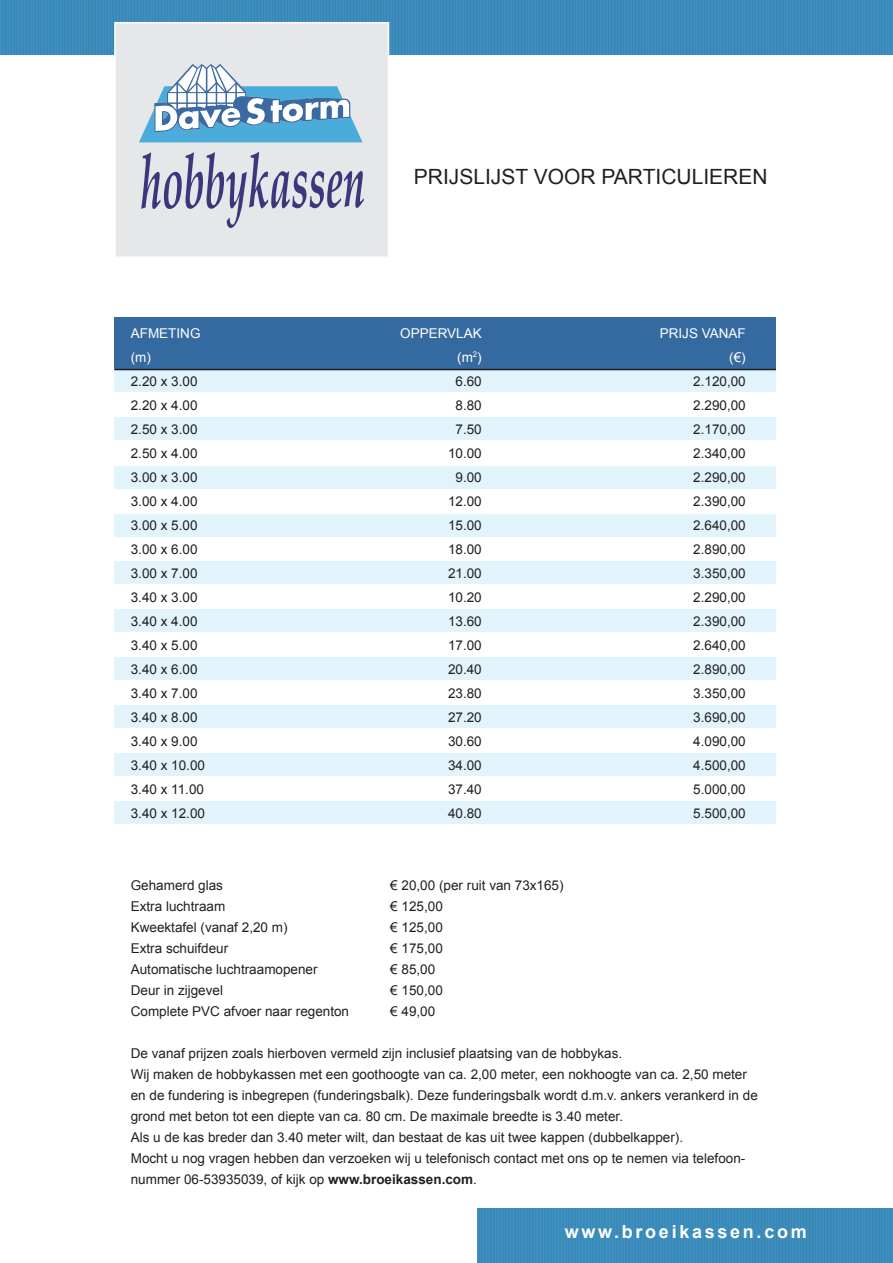
<style>
.page{position:relative;width:893px;height:1263px;background:#fff}
.page>*{position:absolute;margin:0;border:0;box-sizing:border-box;transform-origin:0 0}
.t1{font:21px "Arial";color:#231f20}
.t2{font:700 18px "Arial";letter-spacing:.15em;color:#fff}
.prijzen{font:13.5px/21px "Arial";color:#231f20}
.t3{font:13.5px "Arial";color:#fff}
.s1{font-weight:700}
</style>
<div class="page">
<img style="left:0;top:0;width:893px;height:54px">
<div style="left:114px;top:22px;width:275px;height:236px;background:#e6e7e9;border:2px solid #fff"></div>
<svg style="left:139px;top:64px;width:224px;height:78px"></svg>
<svg style="left:141px;top:152px;width:223px;height:76px"></svg>
<div style="left:114px;top:317px;width:662px;height:52px;background:#356aa1"></div>
<div style="left:114px;top:418px;width:662px;height:22px;background:#e1f4fc"></div>
<div style="left:114px;top:466px;width:662px;height:22px;background:#e1f4fc"></div>
<div style="left:114px;top:514px;width:662px;height:23px;background:#e1f4fc"></div>
<div style="left:114px;top:561px;width:662px;height:23px;background:#e1f4fc"></div>
<div style="left:114px;top:609px;width:662px;height:23px;background:#e1f4fc"></div>
<div style="left:114px;top:657px;width:662px;height:23px;background:#e1f4fc"></div>
<div style="left:114px;top:705px;width:662px;height:23px;background:#e1f4fc"></div>
<div style="left:114px;top:753px;width:662px;height:23px;background:#e1f4fc"></div>
<div style="left:114px;top:802px;width:662px;height:22px;background:#e1f4fc"></div>
<div style="left:114px;top:369px;width:662px;height:23px;background:#e1f4fc"></div>
<hr style="left:114px;top:369px;width:662px;height:1px;background:#231f20">
<img style="left:477px;top:1209px;width:416px;height:54px">
<p class="t1" style="left:414px;top:163px;width:355px">PRIJSLIJST VOOR PARTICULIEREN</p>
<p class="t3" style="left:131px;top:324px;width:71px">AFMETING</p>
<p class="t3" style="left:400px;top:324px;width:83px">OPPERVLAK</p>
<p class="t3" style="left:660px;top:324px;width:88px">PRIJS VANAF</p>
<p class="t3" style="left:131px;top:348px;width:22px">(m)</p>
<p class="t3" style="left:457px;top:348px;width:26px">(m<sup>2</sup>)</p>
<p class="t3" style="left:729px;top:348px;width:18px">(€)</p>
<p class="prijzen" style="left:131px;top:370px;width:68px">2.20 x 3.00</p>
<p class="prijzen" style="left:455px;top:370px;width:28px">6.60</p>
<p class="prijzen" style="left:693px;top:370px;width:54px">2.120,00</p>
<p class="prijzen" style="left:131px;top:394px;width:68px">2.20 x 4.00</p>
<p class="prijzen" style="left:455px;top:394px;width:28px">8.80</p>
<p class="prijzen" style="left:693px;top:394px;width:54px">2.290,00</p>
<p class="prijzen" style="left:131px;top:418px;width:68px">2.50 x 3.00</p>
<p class="prijzen" style="left:455px;top:418px;width:28px">7.50</p>
<p class="prijzen" style="left:693px;top:418px;width:54px">2.170,00</p>
<p class="prijzen" style="left:131px;top:442px;width:68px">2.50 x 4.00</p>
<p class="prijzen" style="left:448px;top:442px;width:35px">10.00</p>
<p class="prijzen" style="left:693px;top:442px;width:54px">2.340,00</p>
<p class="prijzen" style="left:131px;top:466px;width:68px">3.00 x 3.00</p>
<p class="prijzen" style="left:455px;top:466px;width:28px">9.00</p>
<p class="prijzen" style="left:693px;top:466px;width:54px">2.290,00</p>
<p class="prijzen" style="left:131px;top:490px;width:68px">3.00 x 4.00</p>
<p class="prijzen" style="left:448px;top:490px;width:35px">12.00</p>
<p class="prijzen" style="left:693px;top:490px;width:54px">2.390,00</p>
<p class="prijzen" style="left:131px;top:514px;width:68px">3.00 x 5.00</p>
<p class="prijzen" style="left:448px;top:514px;width:35px">15.00</p>
<p class="prijzen" style="left:693px;top:514px;width:54px">2.640,00</p>
<p class="prijzen" style="left:131px;top:538px;width:68px">3.00 x 6.00</p>
<p class="prijzen" style="left:448px;top:538px;width:35px">18.00</p>
<p class="prijzen" style="left:693px;top:538px;width:54px">2.890,00</p>
<p class="prijzen" style="left:131px;top:562px;width:68px">3.00 x 7.00</p>
<p class="prijzen" style="left:448px;top:562px;width:35px">21.00</p>
<p class="prijzen" style="left:693px;top:562px;width:54px">3.350,00</p>
<p class="prijzen" style="left:131px;top:586px;width:68px">3.40 x 3.00</p>
<p class="prijzen" style="left:448px;top:586px;width:35px">10.20</p>
<p class="prijzen" style="left:693px;top:586px;width:54px">2.290,00</p>
<p class="prijzen" style="left:131px;top:610px;width:68px">3.40 x 4.00</p>
<p class="prijzen" style="left:448px;top:610px;width:35px">13.60</p>
<p class="prijzen" style="left:693px;top:610px;width:54px">2.390,00</p>
<p class="prijzen" style="left:131px;top:634px;width:68px">3.40 x 5.00</p>
<p class="prijzen" style="left:448px;top:634px;width:35px">17.00</p>
<p class="prijzen" style="left:693px;top:634px;width:54px">2.640,00</p>
<p class="prijzen" style="left:131px;top:658px;width:68px">3.40 x 6.00</p>
<p class="prijzen" style="left:448px;top:658px;width:35px">20.40</p>
<p class="prijzen" style="left:693px;top:658px;width:54px">2.890,00</p>
<p class="prijzen" style="left:131px;top:682px;width:68px">3.40 x 7.00</p>
<p class="prijzen" style="left:448px;top:682px;width:35px">23.80</p>
<p class="prijzen" style="left:693px;top:682px;width:54px">3.350,00</p>
<p class="prijzen" style="left:131px;top:706px;width:68px">3.40 x 8.00</p>
<p class="prijzen" style="left:448px;top:706px;width:35px">27.20</p>
<p class="prijzen" style="left:693px;top:706px;width:54px">3.690,00</p>
<p class="prijzen" style="left:131px;top:730px;width:68px">3.40 x 9.00</p>
<p class="prijzen" style="left:448px;top:730px;width:35px">30.60</p>
<p class="prijzen" style="left:693px;top:730px;width:54px">4.090,00</p>
<p class="prijzen" style="left:131px;top:754px;width:76px">3.40 x 10.00</p>
<p class="prijzen" style="left:448px;top:754px;width:35px">34.00</p>
<p class="prijzen" style="left:693px;top:754px;width:54px">4.500,00</p>
<p class="prijzen" style="left:131px;top:778px;width:75px">3.40 x 11.00</p>
<p class="prijzen" style="left:448px;top:778px;width:35px">37.40</p>
<p class="prijzen" style="left:693px;top:778px;width:54px">5.000,00</p>
<p class="prijzen" style="left:131px;top:802px;width:76px">3.40 x 12.00</p>
<p class="prijzen" style="left:448px;top:802px;width:35px">40.80</p>
<p class="prijzen" style="left:693px;top:802px;width:54px">5.500,00</p>
<p class="prijzen" style="left:131px;top:875px;width:94px">Gehamerd glas</p>
<p class="prijzen" style="left:390px;top:875px;width:175px">€ 20,00 (per ruit van 73x165)</p>
<p class="prijzen" style="left:131px;top:896px;width:96px">Extra luchtraam</p>
<p class="prijzen" style="left:390px;top:896px;width:54px">€ 125,00</p>
<p class="prijzen" style="left:131px;top:917px;width:158px">Kweektafel (vanaf 2,20 m)</p>
<p class="prijzen" style="left:390px;top:917px;width:54px">€ 125,00</p>
<p class="prijzen" style="left:131px;top:938px;width:99px">Extra schuifdeur</p>
<p class="prijzen" style="left:390px;top:938px;width:54px">€ 175,00</p>
<p class="prijzen" style="left:131px;top:959px;width:188px">Automatische luchtraamopener</p>
<p class="prijzen" style="left:390px;top:959px;width:47px">€ 85,00</p>
<p class="prijzen" style="left:131px;top:980px;width:94px">Deur in zijgevel</p>
<p class="prijzen" style="left:390px;top:980px;width:54px">€ 150,00</p>
<p class="prijzen" style="left:131px;top:1001px;width:220px">Complete PVC afvoer naar regenton</p>
<p class="prijzen" style="left:390px;top:1001px;width:47px">€ 49,00</p>
<p class="prijzen" style="left:131px;top:1043px;width:629px">De vanaf prijzen zoals hierboven vermeld zijn inclusief plaatsing van de hobbykas.<br>Wij maken de hobbykassen met een goothoogte van ca. 2,00 meter, een nokhoogte van ca. 2,50 meter en de fundering is inbegrepen (funderingsbalk). Deze funderingsbalk wordt d.m.v. ankers verankerd in de grond met beton tot een diepte van ca. 80 cm. De maximale breedte is 3.40 meter.</p>
<p class="prijzen" style="left:131px;top:1127px;width:554px">Als u de kas breder dan 3.40 meter wilt, dan bestaat de kas uit twee kappen (dubbelkapper).</p>
<p class="prijzen" style="left:131px;top:1148px;width:616px">Mocht u nog vragen hebben dan verzoeken wij u telefonisch contact met ons op te nemen via telefoon&shy;nummer 06-53935039, of kijk op <span class="s1">www.broeikassen.com</span>.</p>
<p class="t2" style="left:565px;top:1220px;width:244px">www.broeikassen.com</p>
</div>
